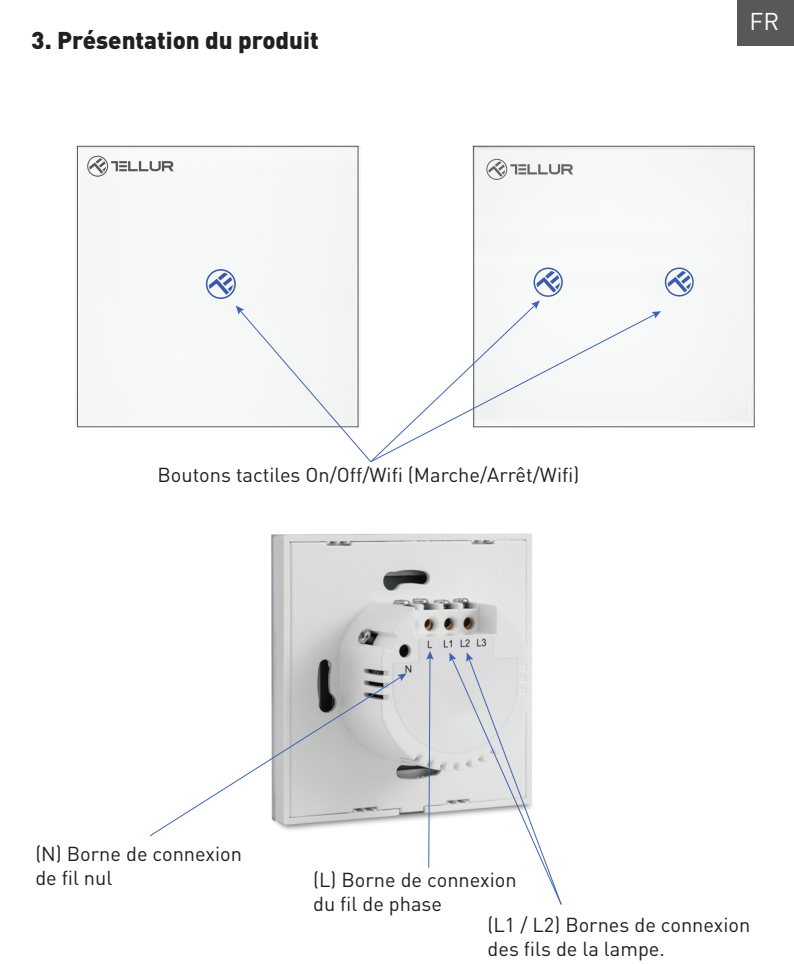
<style>
.page{position:relative;width:794px;height:964px;background:#fff}
.page>*{position:absolute;margin:0;border:0;box-sizing:border-box;transform-origin:0 0}
.t1{font:900 24px "DIN Pro";color:#231f20}
.t2{font:24px "DIN Pro";color:#fff}
.t3{font:20px/24px "DIN Pro";color:#231f20}
</style>
<div class="page">
<img style="left:349px;top:145px;width:406px;height:283px">
<div style="left:473px;top:146px;width:281px;height:281px;border:1px solid #57585a"></div>
<div style="left:737px;top:1px;width:57px;height:45px;background:#57585a"></div>
<img style="left:271px;top:533px;width:261px;height:288px">
<div style="left:540px;top:313px;width:117px;height:115px;background:#f6f8f8"></div>
<svg style="left:651px;top:311px;width:10px;height:8px"></svg>
<svg style="left:149px;top:675px;width:254px;height:162px"></svg>
<svg style="left:397px;top:673px;width:9px;height:8px"></svg>
<svg style="left:426px;top:651px;width:8px;height:217px"></svg>
<svg style="left:449px;top:652px;width:113px;height:253px"></svg>
<div style="left:75px;top:147px;width:285px;height:278px;background:#f6f8f8"></div>
<div style="left:77px;top:146px;width:281px;height:281px;border:1px solid #57585a"></div>
<svg style="left:236px;top:300px;width:304px;height:162px"></svg>
<p class="t1" style="left:31px;top:24px;width:289px">3. Présentation du produit</p>
<p class="t3" style="left:158px;top:462px;width:423px">Boutons tactiles On/Off/Wifi (Marche/Arrêt/Wifi)</p>
<p class="t2" style="left:749px;top:5px;width:31px">FR</p>
<p class="t3" style="left:35px;top:841px;width:208px">(N) Borne de connexion de fil nul</p>
<p class="t3" style="left:313px;top:866px;width:205px">(L) Borne de connexion du fil de phase</p>
<p class="t3" style="left:487px;top:912px;width:264px">(L1 / L2) Bornes de connexion des fils de la lampe.</p>
</div>
